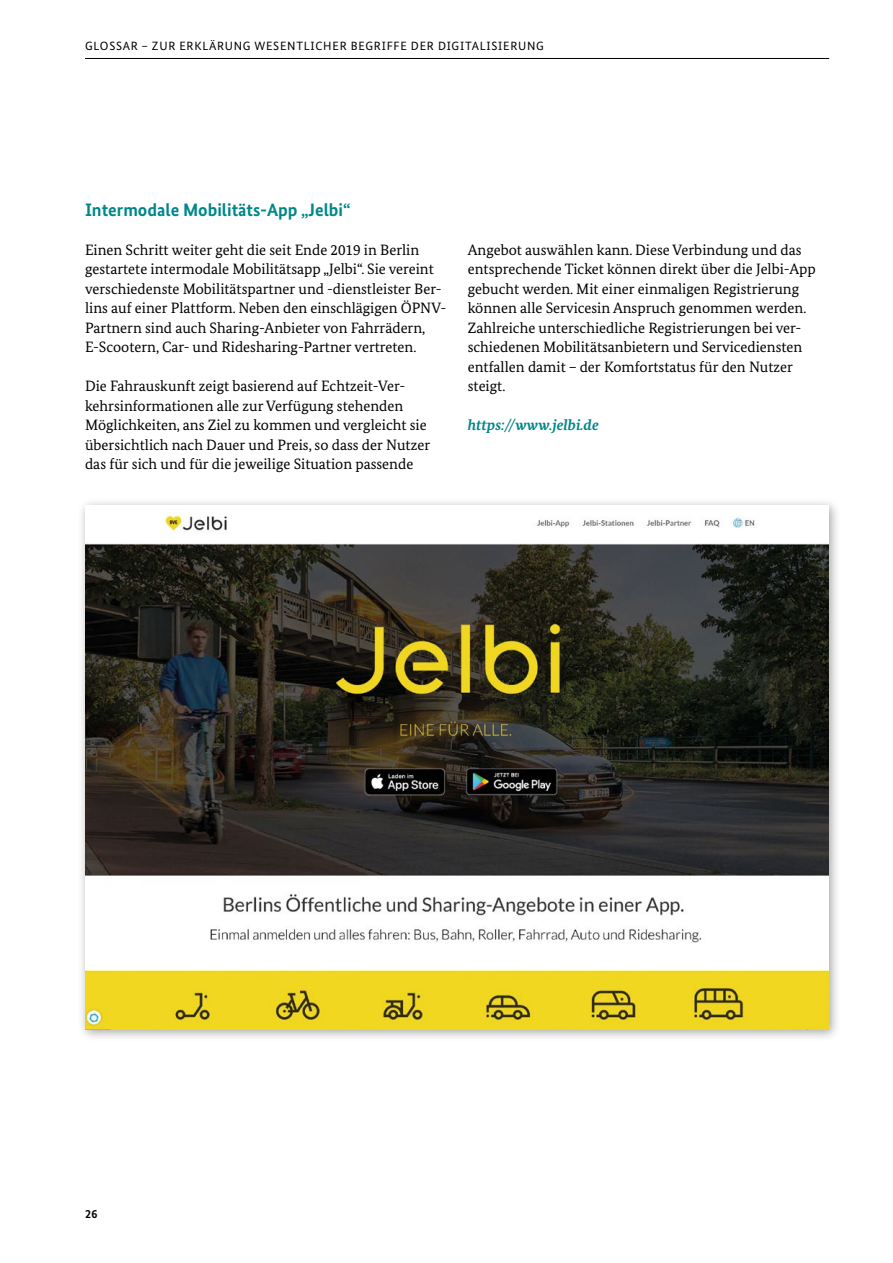
<style>
.page{position:relative;width:893px;height:1263px;background:#fff}
.page>*{position:absolute;margin:0;border:0;box-sizing:border-box;transform-origin:0 0}
.t1{font:700 18px "Bundes Sans";color:#008789}
.t2{font:15px/19.5px "Bundes Serif";color:#000}
.t3{font:italic 700 15px "Bundes Serif";color:#008789}
.t4{font:12px "Bundes Sans";letter-spacing:.06em;color:#000}
.t5{font:700 12px "Bundes Sans";color:#000}
</style>
<div class="page">
<hr style="left:85px;top:58px;width:744px;height:1px;background:#000">
<div style="left:77px;top:497px;width:764px;height:545px;background:#000;opacity:.35"></div>
<img style="left:85px;top:505px;width:744px;height:524px">
<p class="t4" style="left:85px;top:38px;width:460px">GLOSSAR – ZUR ERKLÄRUNG WESENTLICHER BEGRIFFE DER DIGITALISIERUNG</p>
<h4 class="t1" style="left:85px;top:198px;width:267px">Intermodale Mobilitäts-App „Jelbi“</h4>
<p class="t2" style="left:85px;top:239px;width:363px">Einen Schritt weiter geht die seit Ende 2019 in Berlin gestartete intermodale Mobilitätsapp „Jelbi“. Sie vereint verschiedenste Mobilitätspartner und -dienstleister Ber&shy;lins auf einer Plattform. Neben den einschlägigen ÖPNV-Partnern sind auch Sharing-Anbieter von Fahrrädern, E-Scootern, Car- und Ridesharing-Partner vertreten.</p>
<p class="t2" style="left:85px;top:376px;width:347px">Die Fahrauskunft zeigt basierend auf Echtzeit-Ver&shy;kehrsinformationen alle zur Verfügung stehenden Möglichkeiten, ans Ziel zu kommen und vergleicht sie übersichtlich nach Dauer und Preis, so dass der Nutzer das für sich und für die jeweilige Situation passende</p>
<p class="t2" style="left:468px;top:239px;width:350px">Angebot auswählen kann. Diese Verbindung und das entsprechende Ticket können direkt über die Jelbi-App gebucht werden. Mit einer einmaligen Registrierung können alle Servicesin Anspruch genommen werden.<br>Zahlreiche unterschiedliche Registrierungen bei ver&shy;schiedenen Mobilitätsanbietern und Servicediensten entfallen damit – der Komfortstatus für den Nutzer steigt.</p>
<p class="t3" style="left:468px;top:416px;width:133px">https://www.jelbi.de</p>
<p class="t5" style="left:85px;top:1207px;width:14px">26</p>
</div>
